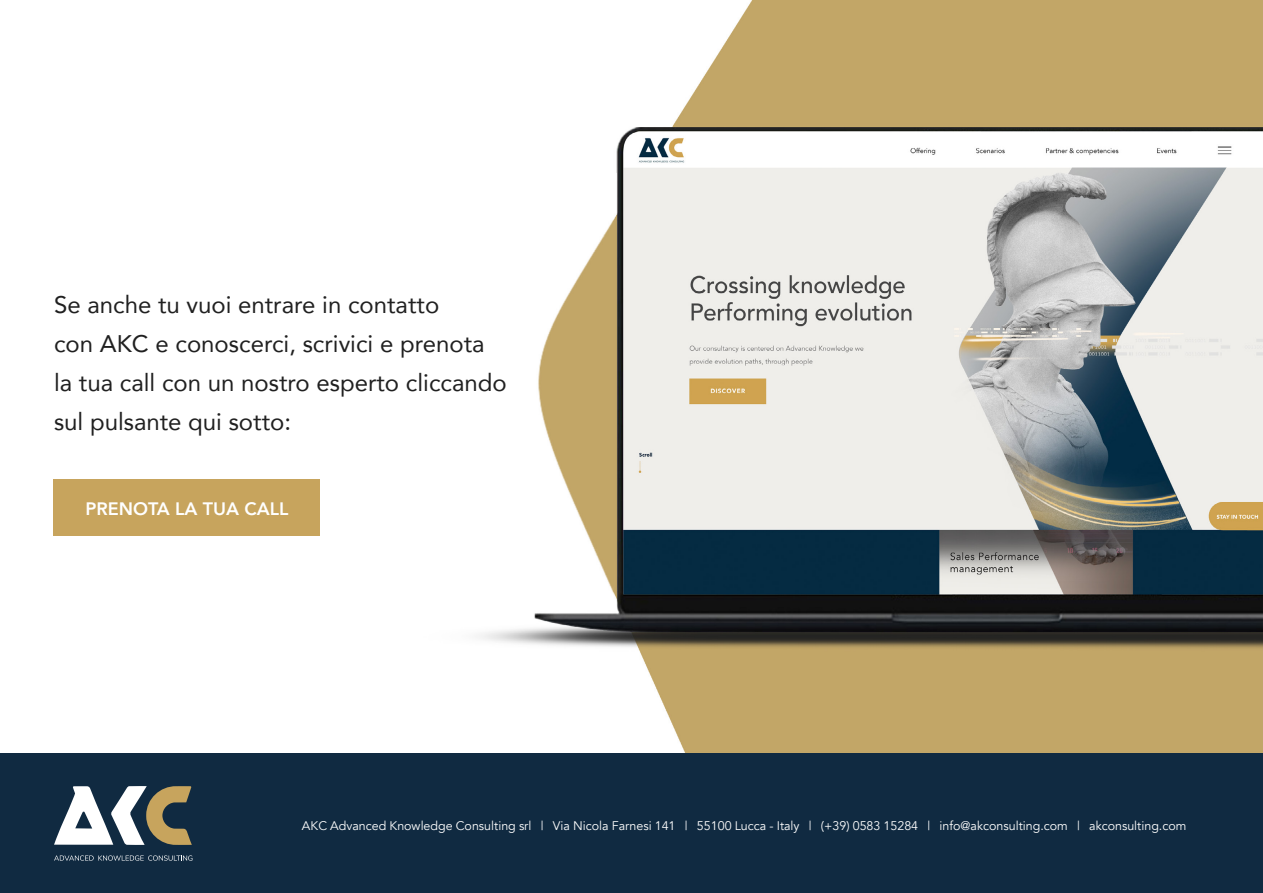
<style>
.page{position:relative;width:1263px;height:893px;background:#fff}
.page>*{position:absolute;margin:0;border:0;box-sizing:border-box;transform-origin:0 0}
.t1{font:24px/39px "Avenir";color:#202020}
.t2{font:800 18px "Avenir";color:#fff}
.t3{font:12.45px "Avenir";color:#fff}
</style>
<div class="page">
<img style="left:197px;top:0;width:1066px;height:754px">
<div style="left:54px;top:479px;width:266px;height:56px;background:#c7a45d"></div>
<div style="left:0;top:754px;width:1263px;height:139px;background:#102a41"></div>
<svg style="left:54px;top:855px;width:138px;height:6px"></svg>
<svg style="left:54px;top:786px;width:138px;height:59px"></svg>
<h1 class="t1" style="left:54px;top:285px;width:454px">Se anche tu vuoi entrare in contatto<br>con AKC e conoscerci, scrivici e prenota la tua call con un nostro esperto cliccando sul pulsante qui sotto:</h1>
<h2 class="t2" style="left:85px;top:494px;width:204px">PRENOTA LA TUA CALL</h2>
<p class="t3" style="left:302px;top:818px;width:886px">AKC Advanced Knowledge Consulting srl | Via Nicola Farnesi 141 | 55100 Lucca - Italy | (+39) 0583 15284 | info@akconsulting.com | akconsulting.com</p>
</div>
